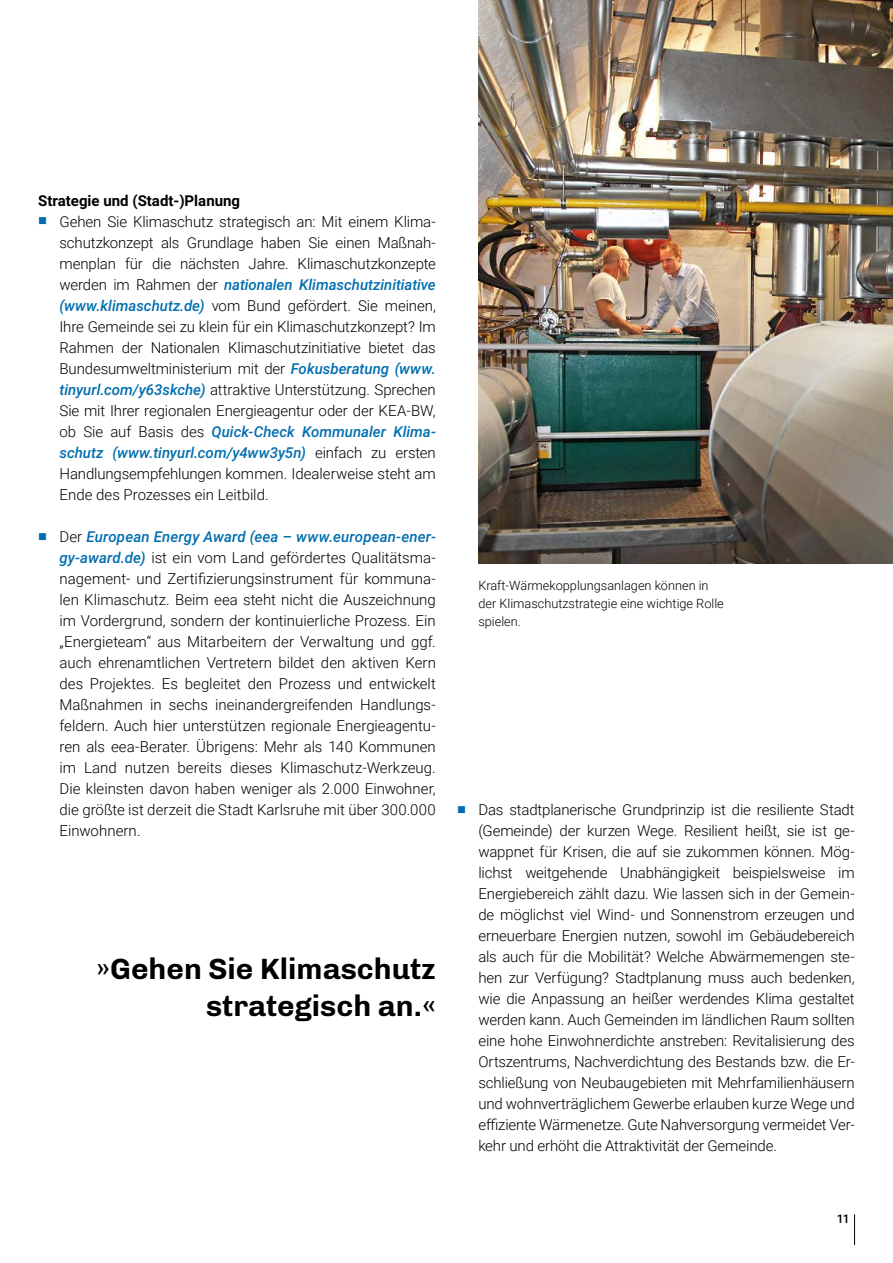
<style>
.page{position:relative;width:893px;height:1263px;background:#fff}
.page>*{position:absolute;margin:0;border:0;box-sizing:border-box;transform-origin:0 0}
.A_Zitat{font:700 30px/36px "Chivo";color:#000;text-align:right}
.P_Aufzählungen{font:300 15px/21px "Roboto";color:#000;text-align:justify}
.H3_Zwischenüberschri{font:700 15px "Roboto";color:#000}
.Caption_BU{font:300 12.75px/18px "Roboto";color:#000}
.Seitenzahl{font:500 12px "Roboto";color:#000}
.s1{color:#006eaf}
.s2{font-weight:500;font-style:italic;color:#006eaf}
</style>
<div class="page">
<img style="left:478px;top:0;width:415px;height:563px">
<hr style="left:854px;top:1214px;width:1px;height:31px;background:#000">
<h2 class="H3_Zwischenüberschri" style="left:38px;top:190px;width:203px">Strategie und (Stadt-)Planung</h2>
<p class="P_Aufzählungen" style="left:60px;top:211px;width:378px;text-indent:-21px"><span class="s1">■</span> Gehen Sie Klimaschutz strategisch an: Mit einem Klima&shy;schutzkonzept als Grundlage haben Sie einen Maßnah&shy;menplan für die nächsten Jahre. Klimaschutzkonzepte werden im Rahmen der <span class="s2">nationalen Klimaschutzinitiative (www.klimaschutz.de)</span> vom Bund gefördert. Sie meinen, Ihre Gemeinde sei zu klein für ein Klimaschutzkonzept? Im Rahmen der Nationalen Klimaschutzinitiative bietet das Bundesumweltministerium mit der <span class="s2">Fokusberatung (www. tinyurl.com/y63skche)</span> attraktive Unterstützung. Sprechen Sie mit Ihrer regionalen Energieagentur oder der KEA-BW, ob Sie auf Basis des <span class="s2">Quick-Check Kommunaler Klima&shy;schutz (www.tinyurl.com/y4ww3y5n)</span> einfach zu ersten Handlungsempfehlungen kommen. Idealerweise steht am Ende des Prozesses ein Leitbild.</p>
<p class="P_Aufzählungen" style="left:60px;top:526px;width:378px;text-indent:-21px"><span class="s1">■</span> Der <span class="s2">European Energy Award (eea – www.european-ener&shy;gy-award.de)</span> ist ein vom Land gefördertes Qualitätsma&shy;nagement- und Zertifizierungsinstrument für kommuna&shy;len Klimaschutz. Beim eea steht nicht die Auszeichnung im Vordergrund, sondern der kontinuierliche Prozess. Ein „Energieteam“ aus Mitarbeitern der Verwaltung und ggf. auch ehrenamtlichen Vertretern bildet den aktiven Kern des Projektes. Es begleitet den Prozess und entwickelt Maßnahmen in sechs ineinandergreifenden Handlungs&shy;feldern. Auch hier unterstützen regionale Energieagentu&shy;ren als eea-Berater. Übrigens: Mehr als 140 Kommunen im Land nutzen bereits dieses Klimaschutz-Werkzeug.<br>Die kleinsten davon haben weniger als 2.000 Einwohner, die größte ist derzeit die Stadt Karlsruhe mit über 300.000<br>Einwohnern.</p>
<p class="A_Zitat" style="left:96px;top:951px;width:341px">»Gehen Sie Klimaschutz strategisch an.«</p>
<p class="Caption_BU" style="left:478px;top:576px;width:247px">Kraft-Wärmekopplungsanlagen können in der Klimaschutzstrategie eine wichtige Rolle spielen.</p>
<p class="P_Aufzählungen" style="left:478px;top:799px;width:378px;text-indent:-21px"><span class="s1">■</span> Das stadtplanerische Grundprinzip ist die resiliente Stadt (Gemeinde) der kurzen Wege. Resilient heißt, sie ist ge&shy;wappnet für Krisen, die auf sie zukommen können. Mög&shy;lichst weitgehende Unabhängigkeit beispielsweise im Energiebereich zählt dazu. Wie lassen sich in der Gemein&shy;de möglichst viel Wind- und Sonnenstrom erzeugen und erneuerbare Energien nutzen, sowohl im Gebäudebereich als auch für die Mobilität? Welche Abwärmemengen ste&shy;hen zur Verfügung? Stadtplanung muss auch bedenken, wie die Anpassung an heißer werdendes Klima gestaltet werden kann. Auch Gemeinden im ländlichen Raum sollten eine hohe Einwohnerdichte anstreben: Revitalisierung des Ortszentrums, Nachverdichtung des Bestands bzw. die Er&shy;schließung von Neubaugebieten mit Mehrfamilienhäusern und wohnverträglichem Gewerbe erlauben kurze Wege und effiziente Wärmenetze. Gute Nahversorgung vermeidet Ver&shy;kehr und erhöht die Attraktivität der Gemeinde.</p>
<p class="Seitenzahl" style="left:837px;top:1210px;width:14px">11</p>
</div>
